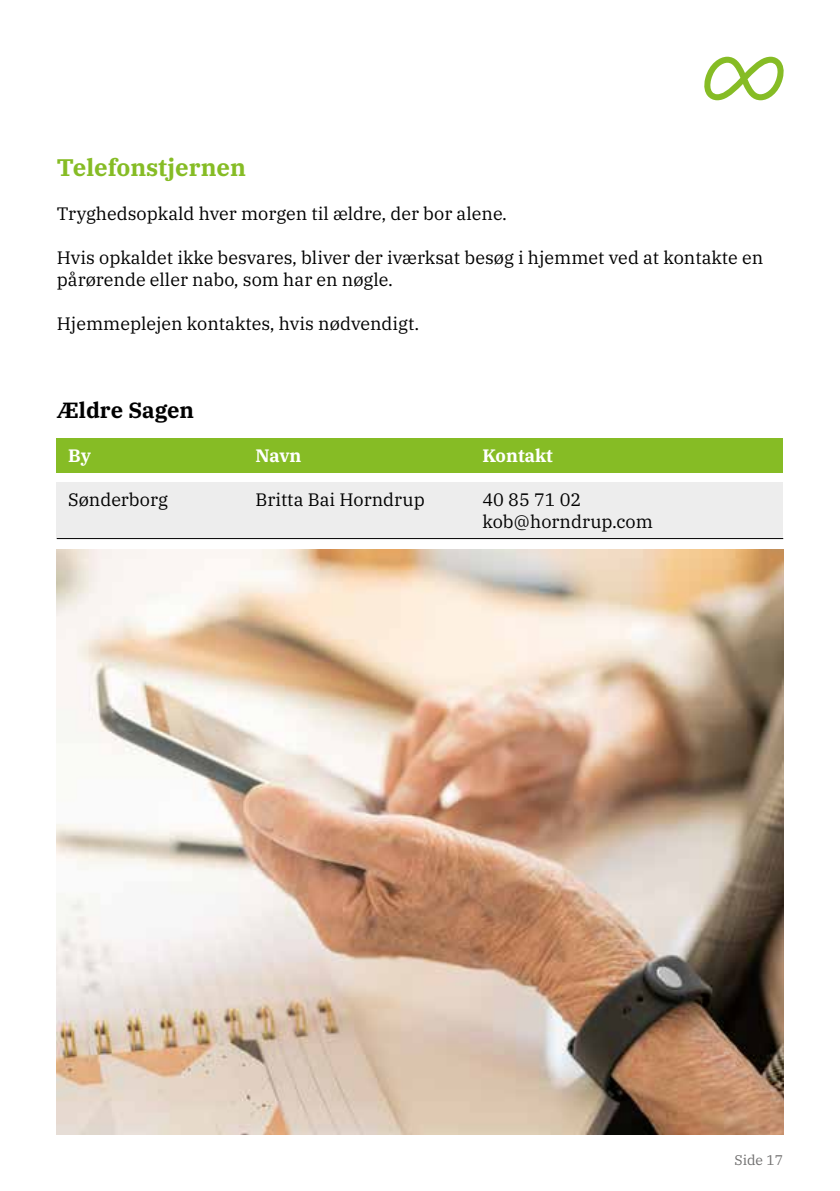
<style>
.page{position:relative;width:840px;height:1191px;background:#fff}
.page>*{position:absolute;margin:0;border:0;box-sizing:border-box;transform-origin:0 0}
.t1{font:700 24px "IBM Plex Serif";color:#86bc25}
.t2{font:700 22px "IBM Plex Serif";color:#000}
.t3{font:18px/22px "IBM Plex Serif";color:#000}
.t4{font:700 18px "IBM Plex Serif";color:#fff}
.t5{font:14px "IBM Plex Serif";color:#706f6f}
</style>
<div class="page">
<div style="left:57px;top:438px;width:725px;height:34px;background:#86bc25"></div>
<div style="left:57px;top:482px;width:725px;height:56px;background:#ededed"></div>
<hr style="left:57px;top:538px;width:725px;height:1px;background:#000">
<img style="left:57px;top:550px;width:725px;height:584px">
<svg style="left:704px;top:57px;width:79px;height:43px"></svg>
<h1 class="t1" style="left:57px;top:148px;width:191px">Telefonstjernen</h1>
<p class="t3" style="left:57px;top:201px;width:451px">Tryghedsopkald hver morgen til ældre, der bor alene.</p>
<p class="t3" style="left:57px;top:245px;width:707px">Hvis opkaldet ikke besvares, bliver der iværksat besøg i hjemmet ved at kontakte en pårørende eller nabo, som har en nøgle.</p>
<p class="t3" style="left:57px;top:311px;width:364px">Hjemmeplejen kontaktes, hvis nødvendigt.</p>
<p class="t2" style="left:57px;top:392px;width:139px">Ældre Sagen</p>
<p class="t4" style="left:68px;top:441px;width:24px">By</p>
<p class="t4" style="left:255px;top:441px;width:48px">Navn</p>
<p class="t4" style="left:482px;top:441px;width:72px">Kontakt</p>
<p class="t3" style="left:68px;top:487px;width:101px">Sønderborg</p>
<p class="t3" style="left:255px;top:487px;width:171px">Britta Bai Horndrup</p>
<p class="t3" style="left:482px;top:487px;width:172px">40 85 71 02 kob@horndrup.com</p>
<p class="t5" style="left:734px;top:1149px;width:50px">Side 17</p>
</div>
